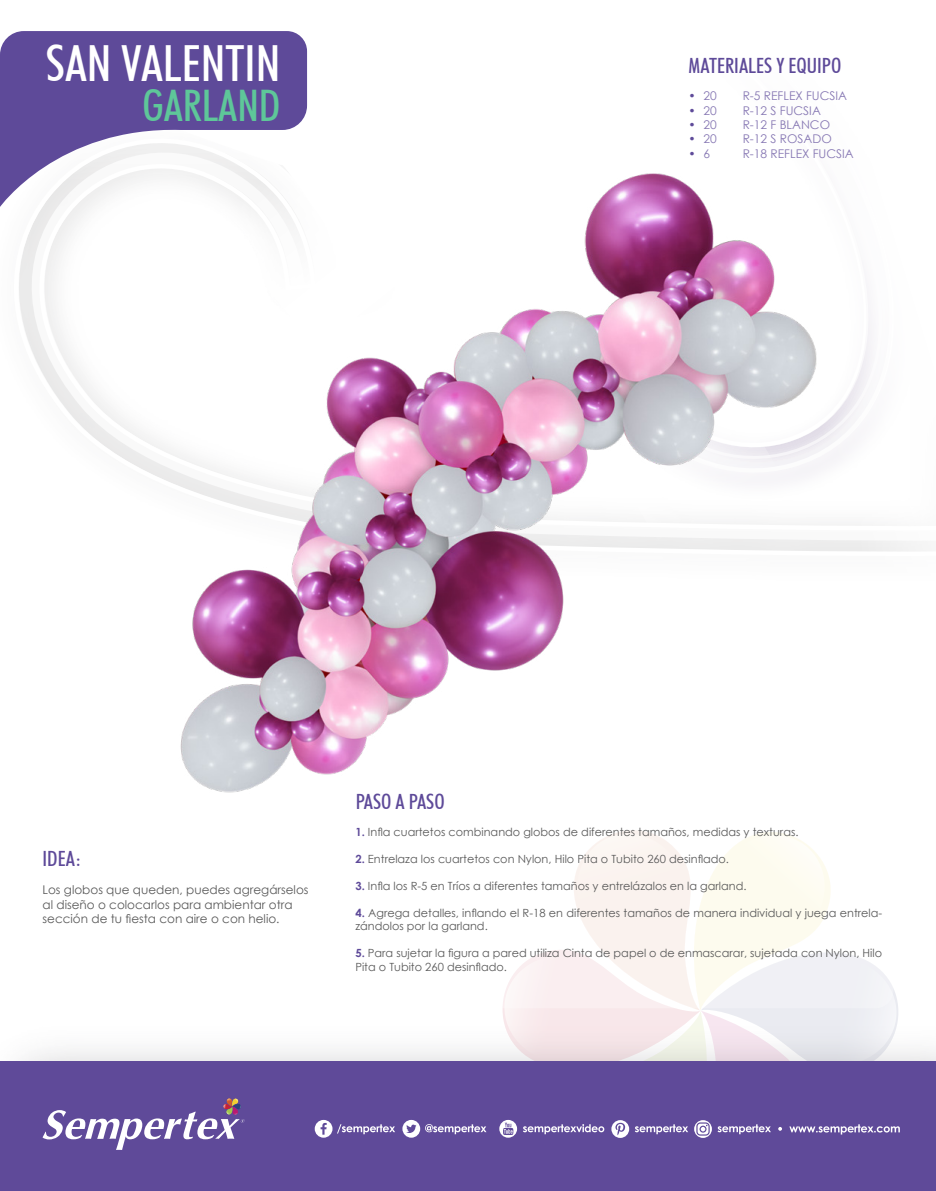
<style>
.page{position:relative;width:936px;height:1191px;background:#fff}
.page>*{position:absolute;margin:0;border:0;box-sizing:border-box;transform-origin:0 0}
.t1{font:500 condensed 49.8px "Futura BT";color:#fff}
.t2{font:500 condensed 43.5px "Futura BT";color:#5ec799}
.t3{font:500 condensed 21px "Futura BT";color:#5e4a99}
.t4{font:12px/14.4px "Century Gothic";color:#595959}
.t5{font:12px "Century Gothic";color:#8677b3}
.t6{font:12px "Century Gothic";color:#5e4a99}
.t7{font:11.25px/13.5px "Century Gothic";color:#595959}
.s1{color:#5e4a99}
.s2{color:#8677b3}
.s3{font-weight:700;color:#5e4a99}
</style>
<div class="page">
<svg style="left:19px;top:207px;width:99px;height:248px"></svg>
<div style="left:0;top:1061px;width:935px;height:130px;background:#5f4a99"></div>
<svg style="left:43px;top:1098px;width:201px;height:52px"></svg>
<svg style="left:315px;top:1119px;width:80px;height:18px"></svg>
<svg style="left:402px;top:1119px;width:84px;height:18px"></svg>
<svg style="left:499px;top:988px;width:400px;height:150px"></svg>
<div style="left:344px;top:770px;width:549px;height:238px;background:linear-gradient(to right,#fffefe,#faf8f3);border-radius:18px"></div>
<img style="left:118px;top:173px;width:758px;height:650px">
<svg style="left:0;top:31px;width:307px;height:176px;fill:#5e4a99"></svg>
<h1 class="t1" style="left:46px;top:33px;width:236px">SAN VALENTIN</h1>
<h2 class="t2" style="left:142px;top:79px;width:139px">GARLAND</h2>
<h3 class="t3" style="left:688px;top:53px;width:154px">MATERIALES Y EQUIPO</h3>
<p class="t5" style="left:688px;top:87px;width:30px"><span class="s1">•</span> 20</p>
<p class="t5" style="left:742px;top:87px;width:106px">R-5 REFLEX FUCSIA</p>
<p class="t5" style="left:688px;top:102px;width:30px"><span class="s1">•</span> 20</p>
<p class="t5" style="left:742px;top:102px;width:80px">R-12 S FUCSIA</p>
<p class="t5" style="left:688px;top:116px;width:30px"><span class="s1">•</span> 20</p>
<p class="t5" style="left:742px;top:116px;width:89px">R-12 F BLANCO</p>
<p class="t5" style="left:688px;top:131px;width:30px"><span class="s1">•</span> 20</p>
<p class="t5" style="left:742px;top:131px;width:91px">R-12 S ROSADO</p>
<p class="t6" style="left:688px;top:145px;width:23px">• <span class="s2">6</span></p>
<p class="t5" style="left:742px;top:145px;width:113px">R-18 REFLEX FUCSIA</p>
<h3 class="t3" style="left:43px;top:845px;width:40px">IDEA:</h3>
<p class="t4" style="left:43px;top:882px;width:267px">Los globos que queden, puedes agregárselos al diseño o colocarlos para ambientar otra sección de tu fiesta con aire o con helio.</p>
<h3 class="t3" style="left:355px;top:788px;width:90px">PASO A PASO</h3>
<p class="t7" style="left:355px;top:825px;width:444px"><span class="s3">1.</span> Infla cuartetos combinando globos de diferentes tamaños, medidas y texturas.</p>
<p class="t7" style="left:355px;top:852px;width:375px"><span class="s3">2.</span> Entrelaza los cuartetos con Nylon, Hilo Pita o Tubito 260 desinflado.</p>
<p class="t7" style="left:355px;top:879px;width:392px"><span class="s3">3.</span> Infla los R-5 en Tríos a diferentes tamaños y entrelázalos en la garland.</p>
<p class="t7" style="left:355px;top:906px;width:528px"><span class="s3">4.</span> Agrega detalles, inflando el R-18 en diferentes tamaños de manera individual y juega entrela&shy;zándolos por la garland.</p>
<p class="t7" style="left:355px;top:946px;width:528px"><span class="s3">5.</span> Para sujetar la figura a pared utiliza Cinta de papel o de enmascarar, sujetada con Nylon, Hilo<br>Pita o Tubito 260 desinflado.</p>
</div>
